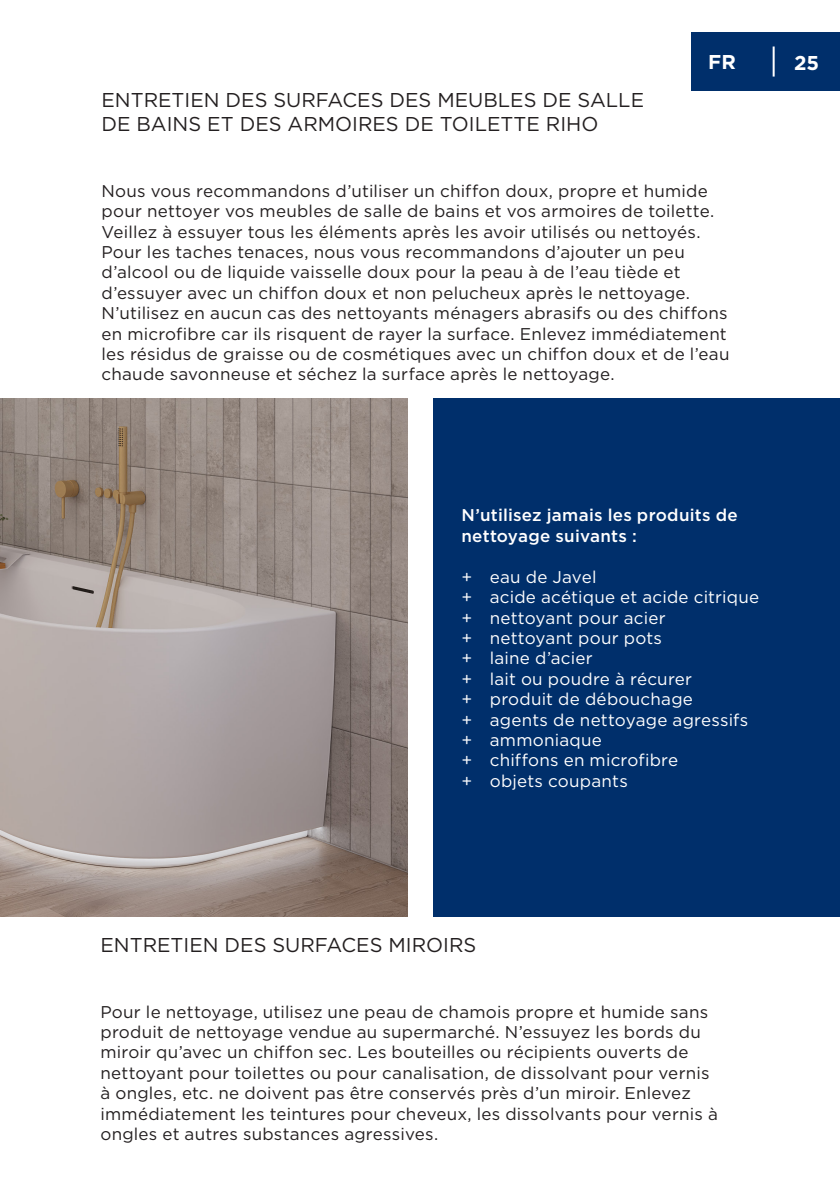
<style>
.page{position:relative;width:840px;height:1191px;background:#fff}
.page>*{position:absolute;margin:0;border:0;box-sizing:border-box;transform-origin:0 0}
.Ondertitel{font:20px/24px "Gotham";color:#231f20}
.t1{font:700 20px "Gotham";color:#fff}
.Body{font:17px/20.4px "Gotham";letter-spacing:.015em;color:#231f20}
.t2{font:17px "Gotham";letter-spacing:.015em;color:#fff}
.Body-2{font:500 17px/20.4px "Gotham";letter-spacing:.015em;color:#fff}
</style>
<div class="page">
<div style="left:691px;top:32px;width:148px;height:59px;background:#002f6b"></div>
<hr style="left:772px;top:46px;width:2px;height:31px;background:#fff">
<div style="left:433px;top:398px;width:406px;height:518px;background:#002f6b"></div>
<img style="left:0;top:398px;width:408px;height:518px">
<p class="Ondertitel" style="left:101px;top:88px;width:544px">ENTRETIEN DES SURFACES DES MEUBLES DE SALLE<br>DE BAINS ET DES ARMOIRES DE TOILETTE RIHO</p>
<p class="t1" style="left:708px;top:49px;width:29px">FR</p>
<p class="t1" style="left:793px;top:49px;width:27px">25</p>
<p class="Body" style="left:101px;top:180px;width:629px">Nous vous recommandons d’utiliser un chiffon doux, propre et humide pour nettoyer vos meubles de salle de bains et vos armoires de toilette.<br>Veillez à essuyer tous les éléments après les avoir utilisés ou nettoyés.<br>Pour les taches tenaces, nous vous recommandons d’ajouter un peu d’alcool ou de liquide vaisselle doux pour la peau à de l’eau tiède et d’essuyer avec un chiffon doux et non pelucheux après le nettoyage.<br>N’utilisez en aucun cas des nettoyants ménagers abrasifs ou des chiffons en microfibre car ils risquent de rayer la surface. Enlevez immédiatement les résidus de graisse ou de cosmétiques avec un chiffon doux et de l’eau chaude savonneuse et séchez la surface après le nettoyage.</p>
<p class="Body-2" style="left:461px;top:505px;width:278px">N’utilisez jamais les produits de nettoyage suivants :</p>
<p class="t2" style="left:461px;top:567px;width:137px">+ eau de Javel</p>
<p class="t2" style="left:461px;top:587px;width:299px">+ acide acétique et acide citrique</p>
<p class="t2" style="left:461px;top:608px;width:206px">+ nettoyant pour acier</p>
<p class="t2" style="left:461px;top:628px;width:202px">+ nettoyant pour pots</p>
<p class="t2" style="left:461px;top:649px;width:133px">+ laine d’acier</p>
<p class="t2" style="left:461px;top:669px;width:232px">+ lait ou poudre à récurer</p>
<p class="t2" style="left:461px;top:689px;width:233px">+ produit de débouchage</p>
<p class="t2" style="left:461px;top:710px;width:288px">+ agents de nettoyage agressifs</p>
<p class="t2" style="left:461px;top:730px;width:142px">+ ammoniaque</p>
<p class="t2" style="left:461px;top:751px;width:218px">+ chiffons en microfibre</p>
<p class="t2" style="left:461px;top:771px;width:168px">+ objets coupants</p>
<p class="Ondertitel" style="left:100px;top:932px;width:377px">ENTRETIEN DES SURFACES MIROIRS</p>
<p class="Body" style="left:100px;top:1001px;width:618px">Pour le nettoyage, utilisez une peau de chamois propre et humide sans produit de nettoyage vendue au supermarché. N’essuyez les bords du miroir qu’avec un chiffon sec. Les bouteilles ou récipients ouverts de nettoyant pour toilettes ou pour canalisation, de dissolvant pour vernis à ongles, etc. ne doivent pas être conservés près d’un miroir. Enlevez immédiatement les teintures pour cheveux, les dissolvants pour vernis à ongles et autres substances agressives.</p>
</div>
